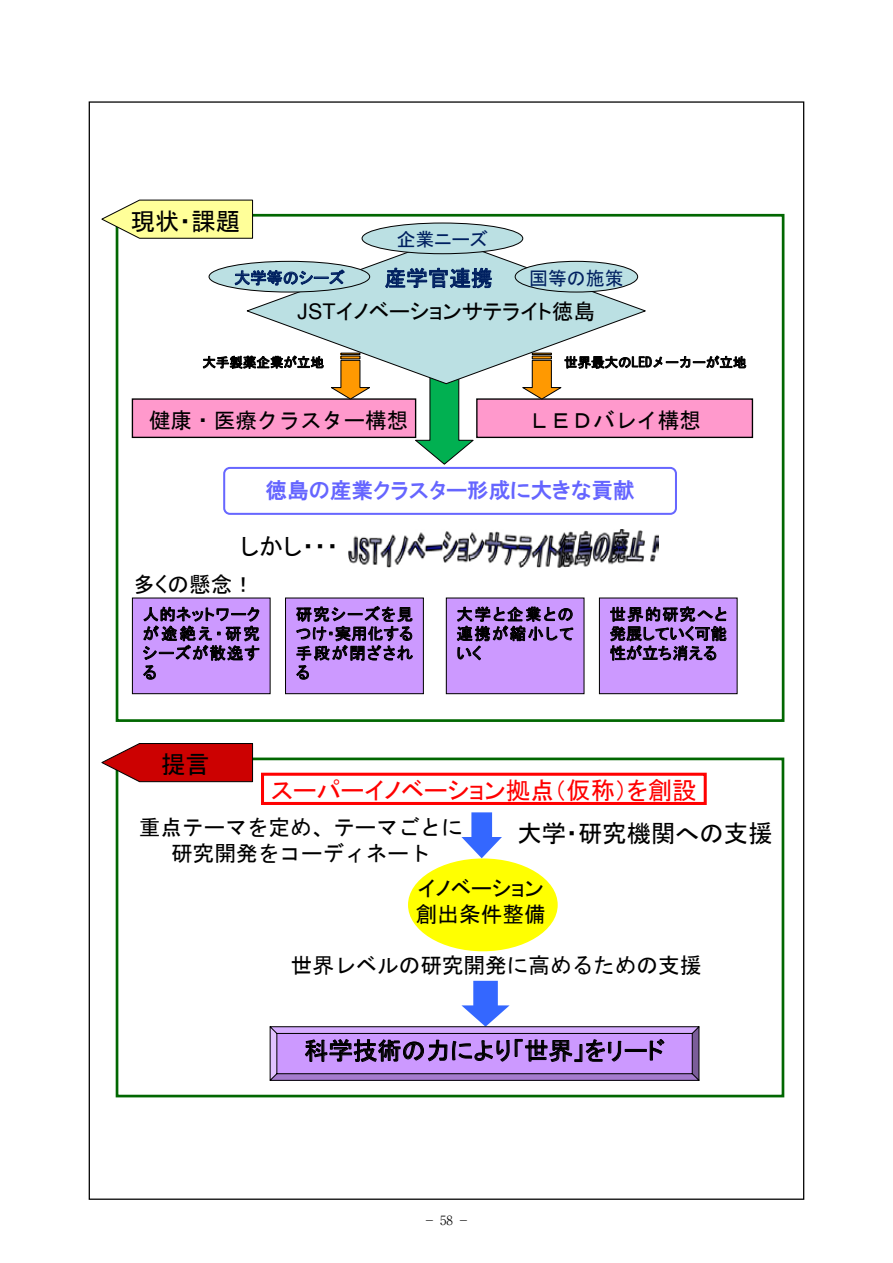
<style>
.page{position:relative;width:893px;height:1263px;background:#fff}
.page>*{position:absolute;margin:0;border:0;box-sizing:border-box;transform-origin:0 0}
.t1{font:24.3px "MS P Gothic";color:#000}
.t2{font:24.3px "MS P Gothic";color:#f00}
.t3{font:21.6px/26px "MS Gothic";color:#000;text-align:center}
.t4{font:21.6px/26px "MS P Gothic";color:#000}
.t5{font:21.6px "HGP Gothic E";color:#6565ff}
.t6{font:21.6px "MS P Gothic";color:#002060}
.t7{font:18.9px "MS P Gothic";color:#002060}
.t8{font:16.2px/19.4px "MS P Gothic";letter-spacing:.075em;color:#000;text-align:justify}
.t9{font:16.2px "MS P Gothic";color:#002060}
.t10{font:13.5px "MS Gothic";color:#000}
.t11{font:300 12.75px "Ryumin Pro";color:#000}
.s1{font-family:"Arial"}
</style>
<div class="page">
<div style="left:116px;top:757px;width:668px;height:340px;border:3px solid #016701"></div>
<svg style="left:413px;top:385px;width:61px;height:80px"></svg>
<div style="left:116px;top:214px;width:668px;height:508px;border:3px solid #016701"></div>
<div style="left:223px;top:467px;width:454px;height:48px;border:2px solid #6767ff;border-radius:6px"></div>
<div style="left:132px;top:399px;width:284px;height:38px;background:#f9c"></div>
<div style="left:132px;top:398px;width:284px;height:40px;border:1px solid #010101"></div>
<div style="left:477px;top:399px;width:275px;height:38px;background:#f9c"></div>
<div style="left:476px;top:398px;width:277px;height:40px;border:1px solid #010101"></div>
<div style="left:408px;top:858px;width:150px;height:93px;background:#ffff01;border-radius:50%"></div>
<div style="left:261px;top:773px;width:446px;height:32px;border:3px solid #ff0101"></div>
<div style="left:132px;top:598px;width:138px;height:96px;background:#c9f"></div>
<div style="left:132px;top:597px;width:139px;height:97px;border:1px solid #010101"></div>
<svg style="left:143px;top:607px;width:116px;height:73px"></svg>
<div style="left:285px;top:598px;width:138px;height:96px;background:#c9f"></div>
<div style="left:285px;top:597px;width:139px;height:97px;border:1px solid #010101"></div>
<svg style="left:296px;top:606px;width:117px;height:74px"></svg>
<div style="left:446px;top:598px;width:138px;height:96px;background:#c9f"></div>
<div style="left:446px;top:597px;width:138px;height:97px;border:1px solid #010101"></div>
<svg style="left:457px;top:606px;width:116px;height:54px"></svg>
<div style="left:599px;top:598px;width:138px;height:96px;background:#c9f"></div>
<div style="left:599px;top:597px;width:139px;height:97px;border:1px solid #010101"></div>
<svg style="left:610px;top:606px;width:116px;height:54px"></svg>
<svg style="left:461px;top:812px;width:41px;height:46px"></svg>
<svg style="left:101px;top:743px;width:153px;height:40px;background:#c62625"></svg>
<svg style="left:101px;top:199px;width:153px;height:41px;background:#eff0a0"></svg>
<svg style="left:244px;top:237px;width:402px;height:148px"></svg>
<svg style="left:385px;top:268px;width:107px;height:20px;background:#6588a7"></svg>
<div style="left:209px;top:261px;width:161px;height:31px;background:#bbe0e3;border-radius:50%"></div>
<div style="left:209px;top:261px;width:161px;height:32px;border:1px solid #010101;border-radius:50%"></div>
<svg style="left:235px;top:269px;width:110px;height:16px"></svg>
<div style="left:515px;top:261px;width:123px;height:31px;background:#bbe0e3;border-radius:50%"></div>
<div style="left:515px;top:261px;width:123px;height:32px;border:1px solid #010101;border-radius:50%"></div>
<div style="left:362px;top:223px;width:161px;height:31px;background:#bbe0e3;border-radius:50%"></div>
<div style="left:362px;top:222px;width:161px;height:32px;border:1px solid #010101;border-radius:50%"></div>
<svg style="left:203px;top:353px;width:168px;height:47px"></svg>
<div style="left:340px;top:353px;width:20px;height:2px;border:1px solid #010101"></div>
<svg style="left:519px;top:353px;width:227px;height:47px"></svg>
<div style="left:532px;top:353px;width:20px;height:2px;border:1px solid #010101"></div>
<svg style="left:269px;top:981px;width:431px;height:100px"></svg>
<img style="left:348px;top:530px;width:310px;height:37px">
<h1 class="t1" style="left:131px;top:209px;width:111px">現状・課題</h1>
<p class="t7" style="left:397px;top:230px;width:93px">企業ニーズ</p>
<p class="t9" style="left:234px;top:270px;width:112px">大学等のシーズ</p>
<h2 class="t6" style="left:385px;top:267px;width:109px">産学官連携</h2>
<p class="t7" style="left:529px;top:268px;width:96px">国等の施策</p>
<h2 class="t4" style="left:297px;top:298px;width:299px"><span class="s1">JST</span>イノベーションサテライト徳島</h2>
<p class="t10" style="left:202px;top:356px;width:123px">大手製薬企業が立地</p>
<p class="t10" style="left:564px;top:356px;width:184px">世界最大のLEDメーカーが立地</p>
<h2 class="t3" style="left:149px;top:407px;width:261px">健康・医療クラスター構想</h2>
<h2 class="t3" style="left:528px;top:407px;width:175px">ＬＥＤバレイ構想</h2>
<h2 class="t5" style="left:266px;top:479px;width:371px">徳島の産業クラスター形成に大きな貢献</h2>
<h1 class="t1" style="left:241px;top:534px;width:99px">しかし・・・</h1>
<h2 class="t4" style="left:133px;top:571px;width:122px">多くの懸念！</h2>
<p class="t8" style="left:143px;top:604px;width:119px">人的ネットワークが途絶え・研究シーズが散逸する</p>
<p class="t8" style="left:296px;top:604px;width:119px">研究シーズを見つけ・実用化する手段が閉ざされる</p>
<p class="t8" style="left:457px;top:604px;width:119px">大学と企業との連携が縮小していく</p>
<p class="t8" style="left:610px;top:604px;width:119px">世界的研究へと発展していく可能性が立ち消える</p>
<h1 class="t1" style="left:161px;top:752px;width:50px">提言</h1>
<h1 class="t2" style="left:271px;top:778px;width:427px">スーパーイノベーション拠点（仮称）を創設</h1>
<h2 class="t3" style="left:139px;top:814px;width:326px">重点テーマを定め、テーマごとに研究開発をコーディネート</h2>
<h1 class="t1" style="left:517px;top:821px;width:257px">大学・研究機関への支援</h1>
<h2 class="t4" style="left:416px;top:875px;width:131px">イノベーション創出条件整備</h2>
<h2 class="t3" style="left:291px;top:952px;width:412px">世界レベルの研究開発に高めるための支援</h2>
<h1 class="t1" style="left:304px;top:1038px;width:362px">科学技術の力により「世界」をリード</h1>
<p class="t11" style="left:423px;top:1210px;width:48px">− 58 −</p>
</div>
